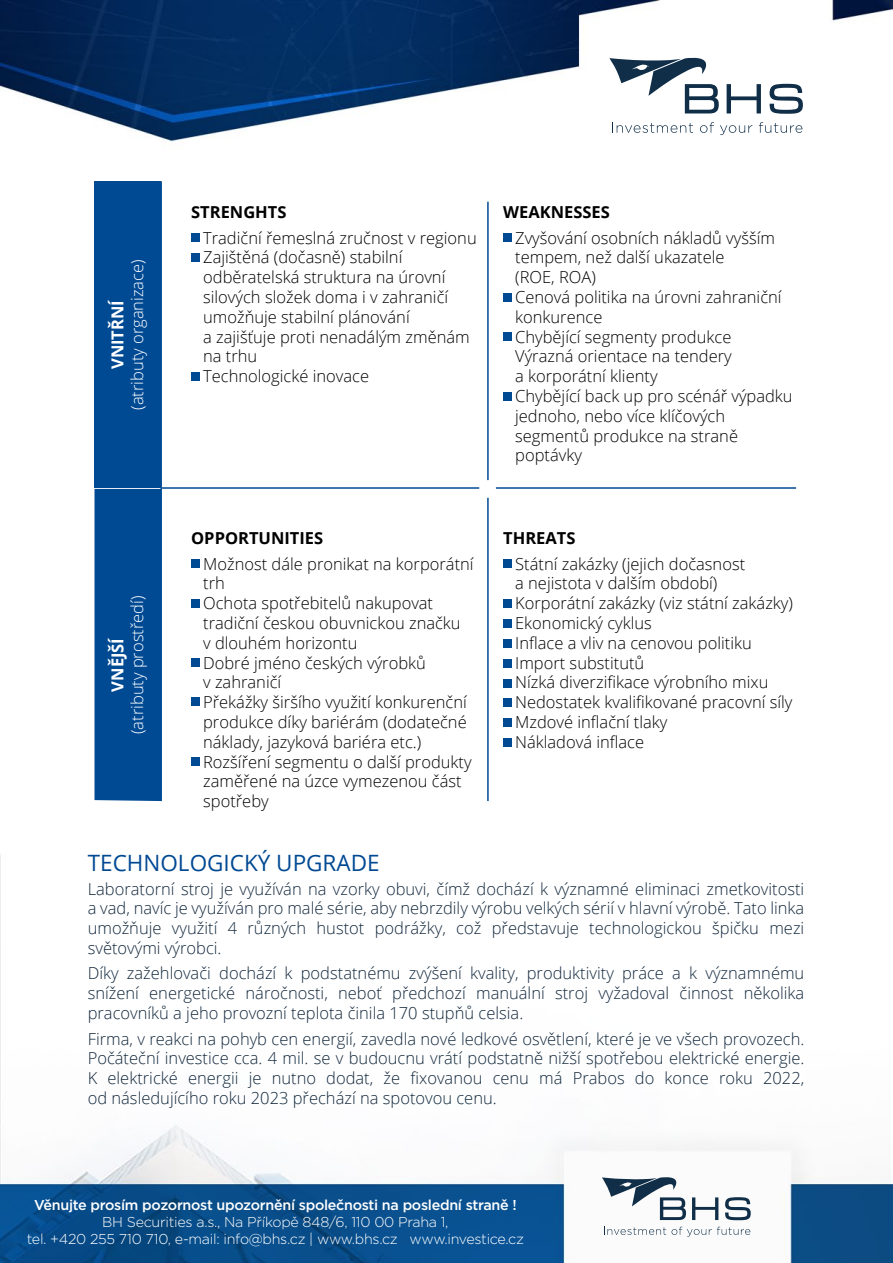
<style>
.page{position:relative;width:893px;height:1263px;background:#fff}
.page>*{position:absolute;margin:0;border:0;box-sizing:border-box;transform-origin:0 0}
.t1{font:22.5px "Open Sans";color:#014993}
.t2{font:300 16.5px/19.8px "Open Sans";color:#000101}
.t3{font:300 16.5px/19.8px "Open Sans";color:#11273c;text-align:justify}
.t4{font:300 16.5px "Open Sans";color:#fff}
.t5{font:700 16.5px "Open Sans";color:#000101}
.t6{font:700 16.5px "Open Sans";color:#fff}
.t7{font:300 14.25px/17.1px "Gotham";letter-spacing:-.02em;color:#fff;text-align:center}
.t8{font:500 14.25px "Gotham";letter-spacing:-.02em;color:#fff}
</style>
<div class="page">
<img style="left:0;top:0;width:893px;height:1263px">
<svg style="left:727px;top:84px;width:34px;height:29px"></svg>
<svg style="left:770px;top:84px;width:33px;height:30px"></svg>
<svg style="left:609px;top:57px;width:110px;height:56px"></svg>
<svg style="left:613px;top:122px;width:80px;height:11px"></svg>
<svg style="left:700px;top:122px;width:14px;height:11px"></svg>
<svg style="left:720px;top:125px;width:32px;height:10px"></svg>
<svg style="left:759px;top:122px;width:43px;height:11px"></svg>
<svg style="left:692px;top:1197px;width:26px;height:23px"></svg>
<svg style="left:725px;top:1197px;width:26px;height:23px"></svg>
<svg style="left:602px;top:1177px;width:84px;height:43px"></svg>
<svg style="left:604px;top:1226px;width:146px;height:10px"></svg>
<div style="left:94px;top:181px;width:67px;height:307px;background:#004a94"></div>
<div style="left:94px;top:489px;width:66px;height:312px;background:#004a94"></div>
<div style="left:192px;top:234px;width:8px;height:8px;background:#004a94"></div>
<div style="left:504px;top:234px;width:8px;height:8px;background:#004a94"></div>
<div style="left:504px;top:293px;width:8px;height:8px;background:#004a94"></div>
<div style="left:504px;top:332px;width:8px;height:8px;background:#004a94"></div>
<div style="left:504px;top:392px;width:8px;height:8px;background:#004a94"></div>
<div style="left:192px;top:254px;width:8px;height:8px;background:#004a94"></div>
<div style="left:192px;top:372px;width:8px;height:8px;background:#004a94"></div>
<div style="left:192px;top:560px;width:8px;height:8px;background:#004a94"></div>
<div style="left:504px;top:560px;width:8px;height:8px;background:#004a94"></div>
<div style="left:504px;top:599px;width:8px;height:8px;background:#004a94"></div>
<div style="left:504px;top:619px;width:8px;height:9px;background:#004a94"></div>
<div style="left:504px;top:639px;width:8px;height:8px;background:#004a94"></div>
<div style="left:504px;top:659px;width:8px;height:8px;background:#004a94"></div>
<div style="left:504px;top:679px;width:8px;height:8px;background:#004a94"></div>
<div style="left:504px;top:699px;width:8px;height:8px;background:#004a94"></div>
<div style="left:504px;top:718px;width:8px;height:8px;background:#004a94"></div>
<div style="left:504px;top:738px;width:8px;height:8px;background:#004a94"></div>
<div style="left:192px;top:600px;width:8px;height:8px;background:#004a94"></div>
<div style="left:192px;top:658px;width:8px;height:8px;background:#004a94"></div>
<div style="left:192px;top:698px;width:8px;height:8px;background:#004a94"></div>
<div style="left:192px;top:757px;width:8px;height:8px;background:#004a94"></div>
<hr style="left:160px;top:181px;width:2px;height:620px;background:#004a94">
<hr style="left:162px;top:487px;width:317px;height:2px;background:#004a94">
<hr style="left:496px;top:487px;width:300px;height:2px;background:#004a94">
<hr style="left:487px;top:202px;width:2px;height:278px;background:#004a94">
<hr style="left:487px;top:498px;width:2px;height:303px;background:#004a94">
<p class="t4" style="left:126px;top:410px;width:152px;rotate:-90deg">(atributy organizace)</p>
<p class="t6" style="left:106px;top:369px;width:71px;rotate:-90deg">VNITŘNÍ</p>
<p class="t4" style="left:126px;top:734px;width:140px;rotate:-90deg">(atributy prostředí)</p>
<p class="t6" style="left:106px;top:692px;width:55px;rotate:-90deg">VNĚJŠÍ</p>
<p class="t5" style="left:191px;top:200px;width:97px">STRENGHTS</p>
<p class="t2" style="left:203px;top:227px;width:275px">Tradiční řemeslná zručnost v regionu<br>Zajištěná (dočasně) stabilní odběratelská struktura na úrovní silových složek doma i v zahraničí umožňuje stabilní plánování<br>a zajišťuje proti nenadálým změnám na trhu<br>Technologické inovace</p>
<p class="t5" style="left:191px;top:526px;width:134px">OPPORTUNITIES</p>
<p class="t2" style="left:203px;top:553px;width:272px">Možnost dále pronikat na korporátní trh<br>Ochota spotřebitelů nakupovat tradiční českou obuvnickou značku<br>v dlouhém horizontu<br>Dobré jméno českých výrobků<br>v zahraničí<br>Překážky širšího využití konkurenční produkce díky bariérám (dodatečné náklady, jazyková bariéra etc.)<br>Rozšíření segmentu o další produkty zaměřené na úzce vymezenou část spotřeby</p>
<p class="t5" style="left:503px;top:200px;width:108px">WEAKNESSES</p>
<p class="t2" style="left:515px;top:227px;width:279px">Zvyšování osobních nákladů vyšším tempem, než další ukazatele<br>(ROE, ROA)<br>Cenová politika na úrovni zahraniční konkurence<br>Chybějící segmenty produkce<br>Výrazná orientace na tendery<br>a korporátní klienty<br>Chybějící back up pro scénář výpadku jednoho, nebo více klíčových segmentů produkce na straně poptávky</p>
<p class="t5" style="left:503px;top:526px;width:74px">THREATS</p>
<p class="t2" style="left:515px;top:553px;width:279px">Státní zakázky (jejich dočasnost<br>a nejistota v dalším období)<br>Korporátní zakázky (viz státní zakázky)<br>Ekonomický cyklus<br>Inflace a vliv na cenovou politiku<br>Import substitutů<br>Nízká diverzifikace výrobního mixu<br>Nedostatek kvalifikované pracovní síly<br>Mzdové inflační tlaky<br>Nákladová inflace</p>
<h1 class="t1" style="left:88px;top:847px;width:293px">TECHNOLOGICKÝ UPGRADE</h1>
<p class="t3" style="left:88px;top:878px;width:718px">Laboratorní stroj je využíván na vzorky obuvi, čímž dochází k významné eliminaci zmetkovitosti a vad, navíc je využíván pro malé série, aby nebrzdily výrobu velkých sérií v hlavní výrobě. Tato linka umožňuje využití 4 různých hustot podrážky, což představuje technologickou špičku mezi světovými výrobci.</p>
<p class="t3" style="left:88px;top:963px;width:718px">Díky zažehlovači dochází k podstatnému zvýšení kvality, produktivity práce a k významnému snížení energetické náročnosti, neboť předchozí manuální stroj vyžadoval činnost několika pracovníků a jeho provozní teplota činila 170 stupňů celsia.</p>
<p class="t3" style="left:88px;top:1028px;width:718px">Firma, v reakci na pohyb cen energií, zavedla nové ledkové osvětlení, které je ve všech provozech.<br>Počáteční investice cca. 4 mil. se v budoucnu vrátí podstatně nižší spotřebou elektrické energie.<br>K elektrické energii je nutno dodat, že fixovanou cenu má Prabos do konce roku 2022, od následujícího roku 2023 přechází na spotovou cenu.</p>
<p class="t8" style="left:34px;top:1195px;width:484px">Věnujte prosím pozornost upozornění společnosti na poslední straně !</p>
<p class="t7" style="left:27px;top:1213px;width:499px">BH Securities a.s., Na Příkopě 848/6, 110 00 Praha 1,<br>tel. +420 255 710 710, e-mail: info@bhs.cz | www.bhs.cz www.investice.cz</p>
</div>
